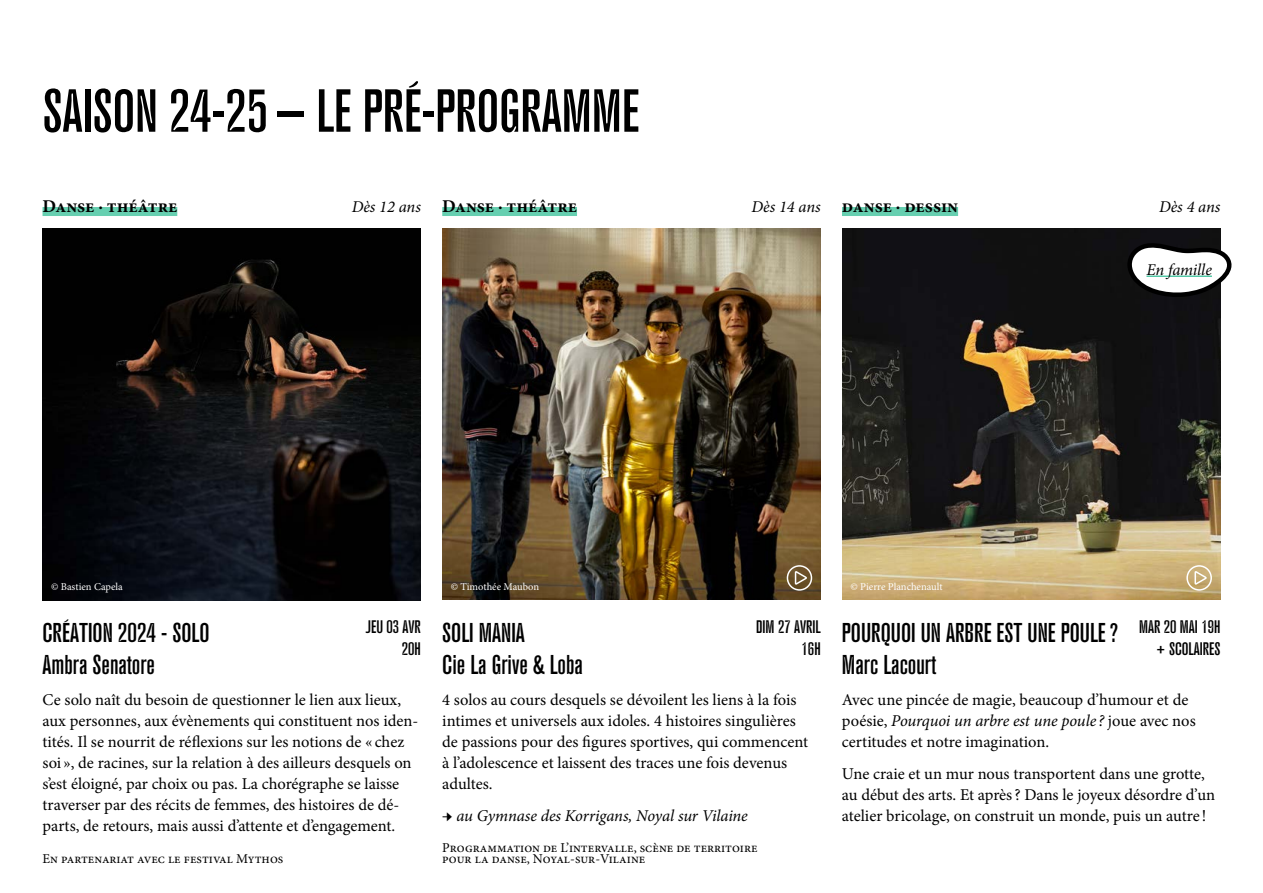
<style>
.page{position:relative;width:1263px;height:893px;background:#fff}
.page>*{position:absolute;margin:0;border:0;box-sizing:border-box;transform-origin:0 0}
.t1{font:60.15px "Triangle A2";color:#000}
.t2{font:27px/31.5px "Triangle A2";color:#000}
.t3{font:700 18px "Minion Pro";color:#000}
.t4{font:18px/21.6px "Triangle A2";color:#000;text-align:right}
.t5{font:16.5px/21px "Minion Pro";letter-spacing:-.005em;color:#000}
.t6{font:italic 16.5px "Minion Pro";letter-spacing:-.01em;color:#000}
.t7{font:13.5px/10.5px "Minion Pro";color:#000}
.t8{font:10.5px "Minion Pro";letter-spacing:-.005em;color:#fff}
.s1{font-weight:400;font-style:italic;font-size:16.5px}
.s2{font-style:italic}
</style>
<div class="page">
<img style="left:43px;top:229px;width:378px;height:371px">
<img style="left:442px;top:229px;width:379px;height:370px">
<img style="left:842px;top:229px;width:378px;height:370px">
<div style="left:43px;top:207px;width:134px;height:9px;background:#66cfb0"></div>
<div style="left:442px;top:207px;width:135px;height:9px;background:#66cfb0"></div>
<div style="left:842px;top:207px;width:116px;height:9px;background:#66cfb0"></div>
<svg style="left:1125px;top:243px;width:107px;height:57px"></svg>
<hr style="left:1146px;top:276px;width:66px;height:1px;background:#00af7c">
<svg style="left:787px;top:565px;width:25px;height:26px"></svg>
<svg style="left:1186px;top:565px;width:26px;height:26px"></svg>
<h1 class="t1" style="left:43px;top:77px;width:598px">SAISON 24-25 — LE PRÉ-PROGRAMME</h1>
<p class="t3" style="left:43px;top:193px;width:136px">Danse · théâtre</p>
<p class="t3" style="left:352px;top:193px;width:227px"><span class="s1">Dès 12 ans</span> Danse · théâtre</p>
<p class="t3" style="left:751px;top:193px;width:208px"><span class="s1">Dès 14 ans</span> danse · dessin</p>
<p class="t6" style="left:1159px;top:195px;width:63px">Dès 4 ans</p>
<p class="t8" style="left:51px;top:580px;width:73px">© Bastien Capela</p>
<p class="t8" style="left:451px;top:580px;width:90px">© Timothée Maubon</p>
<p class="t8" style="left:850px;top:580px;width:94px">© Pierre Planchenault</p>
<p class="t6" style="left:1146px;top:258px;width:67px">En famille</p>
<h2 class="t2" style="left:43px;top:617px;width:168px">CRÉATION 2024 - SOLO<br>Ambra Senatore</h2>
<p class="t5" style="left:43px;top:689px;width:377px">Ce solo naît du besoin de questionner le lien aux lieux, aux personnes, aux évènements qui constituent nos iden&shy;tités. Il se nourrit de réflexions sur les notions de « chez soi », de racines, sur la relation à des ailleurs desquels on s’est éloigné, par choix ou pas. La chorégraphe se laisse traverser par des récits de femmes, des histoires de dé&shy;parts, de retours, mais aussi d’attente et d’engagement.</p>
<p class="t7" style="left:43px;top:853px;width:242px">En partenariat avec le festival Mythos</p>
<p class="t4" style="left:366px;top:616px;width:57px">JEU 03 AVR<br>20H</p>
<p class="t4" style="left:756px;top:616px;width:66px">DIM 27 AVRIL<br>16H</p>
<p class="t4" style="left:1139px;top:616px;width:83px">MAR 20 MAI 19H + SCOLAIRES</p>
<h2 class="t2" style="left:442px;top:617px;width:142px">SOLI MANIA<br>Cie La Grive &amp; Loba</h2>
<p class="t5" style="left:442px;top:689px;width:367px">4 solos au cours desquels se dévoilent les liens à la fois intimes et universels aux idoles. 4 histoires singulières de passions pour des figures sportives, qui commencent à l’adolescence et laissent des traces une fois devenus adultes.</p>
<p class="t6" style="left:442px;top:804px;width:307px">→ au Gymnase des Korrigans, Noyal sur Vilaine</p>
<p class="t7" style="left:442px;top:843px;width:317px">Programmation de L’intervalle, scène de territoire pour la danse, Noyal-sur-Vilaine</p>
<h2 class="t2" style="left:842px;top:617px;width:278px">POURQUOI UN ARBRE EST UNE POULE?<br>Marc Lacourt</h2>
<p class="t5" style="left:842px;top:689px;width:355px">Avec une pincée de magie, beaucoup d’humour et de poésie, <span class="s2">Pourquoi un arbre est une poule ?</span> joue avec nos certitudes et notre imagination.</p>
<p class="t5" style="left:842px;top:763px;width:375px">Une craie et un mur nous transportent dans une grotte, au début des arts. Et après? Dans le joyeux désordre d’un atelier bricolage, on construit un monde, puis un autre !</p>
</div>
